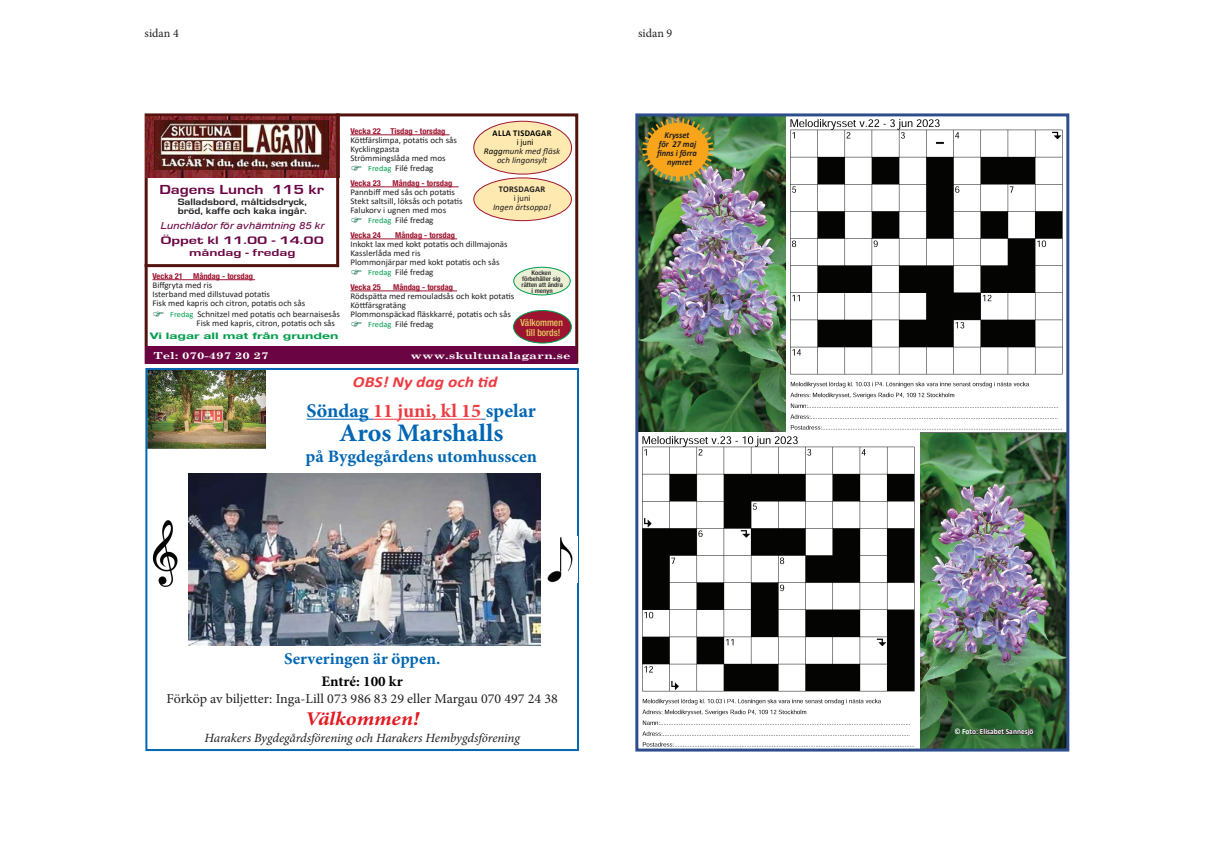
<style>
.page{position:relative;width:1214px;height:865px;background:#fff}
.page>*{position:absolute;margin:0;border:0;box-sizing:border-box;transform-origin:0 0}
.t1{font:700 25.2px "Minion Pro";color:#0166b3}
.t2{font:700 19.4px "Minion Pro";color:#0166b3}
.t3{font:italic 700 19.4px "Minion Pro";letter-spacing:-.005em;color:#e21a21;scale:1.13 1}
.t4{font:700 17.5px "Minion Pro";color:#0166b3}
.t5{font:700 16.5px "Minion Pro";letter-spacing:-.005em;color:#0166b3}
.t6{font:italic 700 15.5px "Calibri";color:#ee3a41;scale:1.13 1}
.t7{font:700 14.6px "Minion Pro";color:#000}
.t8{font:13.6px "Minion Pro";color:#231f20}
.t9{font:700 13.5px "Eurostile";color:#6a0442;scale:1.27 1}
.t10{font:italic 12.6px "Minion Pro";letter-spacing:-.01em;color:#231f20}
.t11{font:12px "Minion Pro";color:#231f20}
.t12{font:700 11.2px "Eurostile";color:#6a0442;scale:1.45 1}
.t13{font:700 10.5px "Eurostile";color:#6a0442;scale:1.45 1}
.t14{font:500 condensed 9.8px/10px "Helvetica Neue";color:#e6cf62;text-align:center;scale:.96 1}
.t15{font:700 9.6px/9px "Eurostile";color:#231f20;scale:1.19 1}
.t16{font:700 9.6px "Century Schoolbook";color:#fff;scale:1.35 1}
.t17{font:italic 9.6px "Arial";color:#6a0442;scale:1.19 1}
.t18{font:italic 700 9px/9px "Calibri";color:#231f20;text-align:center;scale:.93 1}
.t19{font:700 9px "Helvetica Neue";color:#009e4d;scale:1.56 1}
.t20{font:700 8.8px "Calibri";letter-spacing:.04em;color:#000;scale:.96 1}
.t21{font:700 8.8px "Calibri";letter-spacing:.075em;color:#231f20;scale:.96 1}
.t22{font:8.8px "Calibri";color:#231f20;scale:.96 1}
.t23{font:8.8px "Calibri";color:#000;scale:.96 1}
.t24{font:8.7px/9px "Calibri";color:#231f20}
.t25{font:italic 8.7px/9px "Calibri";color:#231f20;text-align:center}
.t26{font:700 condensed 8.1px "Helvetica Neue";color:#9e1430;scale:1.04 1}
.t27{font:700 8px "Calibri";color:#fff;scale:.93 1}
.t28{font:500 condensed 6.3px/6px "Helvetica Neue";color:#231f20;text-align:center;scale:1.1 1}
.s1{font-size:8.1px;color:#009e4d}
.s2{color:#000}
.s3{color:#ee3a41}
</style>
<div class="page">
<div style="left:145px;top:113px;width:433px;height:251px;border:3px solid #52130e"></div>
<img style="left:145px;top:116px;width:191px;height:34px">
<div style="left:145px;top:346px;width:431px;height:18px;background:#6a0442"></div>
<img style="left:145px;top:150px;width:191px;height:28px">
<img style="left:155px;top:121px;width:174px;height:48px">
<hr style="left:638px;top:431px;width:429px;height:3px;background:#6c6d70">
<img style="left:148px;top:371px;width:117px;height:78px">
<div style="left:145px;top:368px;width:434px;height:383px;border:2px solid #0166b3"></div>
<img style="left:919px;top:433px;width:146px;height:314px">
<svg style="left:969px;top:728px;width:64px;height:8px"></svg>
<img style="left:639px;top:117px;width:149px;height:315px">
<hr style="left:350px;top:135px;width:99px;height:1px;background:#9e1430">
<hr style="left:350px;top:187px;width:108px;height:1px;background:#9e1430">
<hr style="left:350px;top:239px;width:107px;height:1px;background:#9e1430">
<hr style="left:350px;top:291px;width:107px;height:1px;background:#9e1430">
<hr style="left:145px;top:264px;width:193px;height:3px;background:#52130e">
<hr style="left:336px;top:113px;width:3px;height:154px;background:#52130e">
<div style="left:513px;top:267px;width:57px;height:28px;background:#eaefd6;border-radius:50%"></div>
<div style="left:513px;top:267px;width:57px;height:28px;border:1px solid #009e4d;border-radius:50%"></div>
<div style="left:513px;top:310px;width:58px;height:33px;background:#9e1430;border-radius:50%"></div>
<div style="left:513px;top:310px;width:58px;height:33px;border:1px solid #009e4d;border-radius:50%"></div>
<hr style="left:306px;top:419px;width:67px;height:1px;background:#0166b3">
<hr style="left:373px;top:419px;width:108px;height:1px;background:#ee3a41">
<img style="left:188px;top:473px;width:352px;height:172px">
<img style="left:152px;top:520px;width:26px;height:67px">
<img style="left:547px;top:537px;width:30px;height:45px">
<img style="left:786px;top:117px;width:277px;height:314px">
<img style="left:639px;top:432px;width:280px;height:315px">
<div style="left:635px;top:113px;width:434px;height:638px;border:3px solid #2e4d8d"></div>
<hr style="left:152px;top:279px;width:103px;height:1px;background:#9e1430">
<div style="left:474px;top:178px;width:97px;height:43px;background:#feeab1;border-radius:50%"></div>
<div style="left:473px;top:178px;width:98px;height:43px;border:1px solid #9e1430;border-radius:50%"></div>
<div style="left:474px;top:121px;width:97px;height:53px;background:#feeab1;border-radius:50%"></div>
<div style="left:473px;top:121px;width:98px;height:53px;border:1px solid #9e1430;border-radius:50%"></div>
<img style="left:640px;top:116px;width:75px;height:67px">
<h3 class="t11" style="left:145px;top:25px;width:36px">sidan 4</h3>
<h3 class="t11" style="left:638px;top:25px;width:36px">sidan 9</h3>
<h3 class="t9" style="left:159px;top:182px;width:131px">Dagens Lunch 115 kr</h3>
<p class="t15" style="left:178px;top:197px;width:110px">Salladsbord, måltidsdryck, bröd, kaffe och kaka ingår.</p>
<p class="t17" style="left:160px;top:219px;width:139px">Lunchlådor för avhämtning 85 kr</p>
<p class="t12" style="left:161px;top:234px;width:114px">Öppet kl 11.00 - 14.00</p>
<p class="t13" style="left:189px;top:247px;width:75px">måndag - fredag</p>
<p class="t26" style="left:152px;top:271px;width:31px">Vecka 21</p>
<p class="t26" style="left:193px;top:271px;width:59px">Måndag - torsdag</p>
<p class="t24" style="left:152px;top:280px;width:154px">Biffgryta med ris<br>Isterband med dillstuvad potatis<br>Fisk med kapris och citron, potatis och sås</p>
<p class="t24" style="left:196px;top:309px;width:145px;text-indent:-26px"><span class="s1">Fredag</span> Schnitzel med potatis och bearnaisesås<br>Fisk med kapris, citron, potatis och sås</p>
<p class="t19" style="left:150px;top:330px;width:122px">Vi lagar all mat från grunden</p>
<p class="t26" style="left:350px;top:126px;width:93px">Vecka 22 Tisdag - torsdag</p>
<p class="t24" style="left:350px;top:135px;width:108px">Köttfärslimpa, potatis och sås<br>Kycklingpasta<br>Strömmingslåda med mos</p>
<p class="t24" style="left:368px;top:163px;width:67px"><span class="s1">Fredag</span> Filé fredag</p>
<p class="t26" style="left:350px;top:178px;width:31px">Vecka 23</p>
<p class="t26" style="left:392px;top:178px;width:59px">Måndag - torsdag</p>
<p class="t24" style="left:350px;top:187px;width:114px">Pannbiff med sås och potatis<br>Stekt saltsill, löksås och potatis<br>Falukorv i ugnen med mos</p>
<p class="t24" style="left:368px;top:215px;width:67px"><span class="s1">Fredag</span> Filé fredag</p>
<p class="t26" style="left:350px;top:230px;width:31px">Vecka 24</p>
<p class="t26" style="left:395px;top:230px;width:59px">Måndag - torsdag</p>
<p class="t24" style="left:350px;top:239px;width:159px">Inkokt lax med kokt potatis och dillmajonäs<br>Kasslerlåda med ris<br>Plommonjärpar med kokt potatis och sås</p>
<p class="t24" style="left:368px;top:267px;width:67px"><span class="s1">Fredag</span> Filé fredag</p>
<p class="t26" style="left:350px;top:282px;width:31px">Vecka 25</p>
<p class="t26" style="left:393px;top:282px;width:59px">Måndag - torsdag</p>
<p class="t24" style="left:350px;top:291px;width:165px">Rödspätta med remouladsås och kokt potatis<br>Köttfärsgratäng<br>Plommonspäckad fläskkarré, potatis och sås</p>
<p class="t24" style="left:368px;top:319px;width:67px"><span class="s1">Fredag</span> Filé fredag</p>
<p class="t20" style="left:492px;top:127px;width:63px">ALLA TISDAGAR</p>
<p class="t23" style="left:516px;top:136px;width:19px">i juni</p>
<p class="t25" style="left:484px;top:146px;width:78px"><span class="s2">Ragg</span>munk med fläsk och lingonsylt</p>
<p class="t21" style="left:499px;top:182px;width:50px">TORSDAGAR</p>
<p class="t22" style="left:513px;top:192px;width:19px">i juni</p>
<p class="t25" style="left:493px;top:202px;width:60px">Ingen ärtsoppa!</p>
<p class="t28" style="left:521px;top:269px;width:39px">Kocken förbehåller sig rätten att ändra i menyn</p>
<p class="t14" style="left:520px;top:317px;width:46px">Välkommen till bords!</p>
<p class="t16" style="left:153px;top:347px;width:87px">Tel: 070-497 20 27</p>
<p class="t16" style="left:410px;top:347px;width:120px">www.skultunalagarn.se</p>
<h3 class="t6" style="left:353px;top:371px;width:129px">OBS! Ny dag och tid</h3>
<h2 class="t2" style="left:306px;top:397px;width:231px">Söndag <span class="s3">11 juni, kl 15</span> spelar</h2>
<h1 class="t1" style="left:339px;top:415px;width:166px">Aros Marshalls</h1>
<h3 class="t4" style="left:305px;top:444px;width:233px">på Bygdegårdens utomhusscen</h3>
<h3 class="t5" style="left:284px;top:647px;width:158px">Serveringen är öppen.</h3>
<h3 class="t7" style="left:321px;top:671px;width:83px">Entré: 100 kr</h3>
<h3 class="t8" style="left:166px;top:689px;width:392px">Förköp av biljetter: Inga-Lill 073 986 83 29 eller Margau 070 497 24 38</h3>
<h2 class="t3" style="left:305px;top:705px;width:102px">Välkommen!</h2>
<h3 class="t10" style="left:204px;top:729px;width:317px">Harakers Bygdegårdsförening och Harakers Hembygdsförening</h3>
<p class="t18" style="left:657px;top:131px;width:44px">Krysset<br>för 27 maj finns i förra nymret</p>
<p class="t27" style="left:954px;top:726px;width:87px">© FOTO: ELISABET SANNESJÖ</p>
</div>
